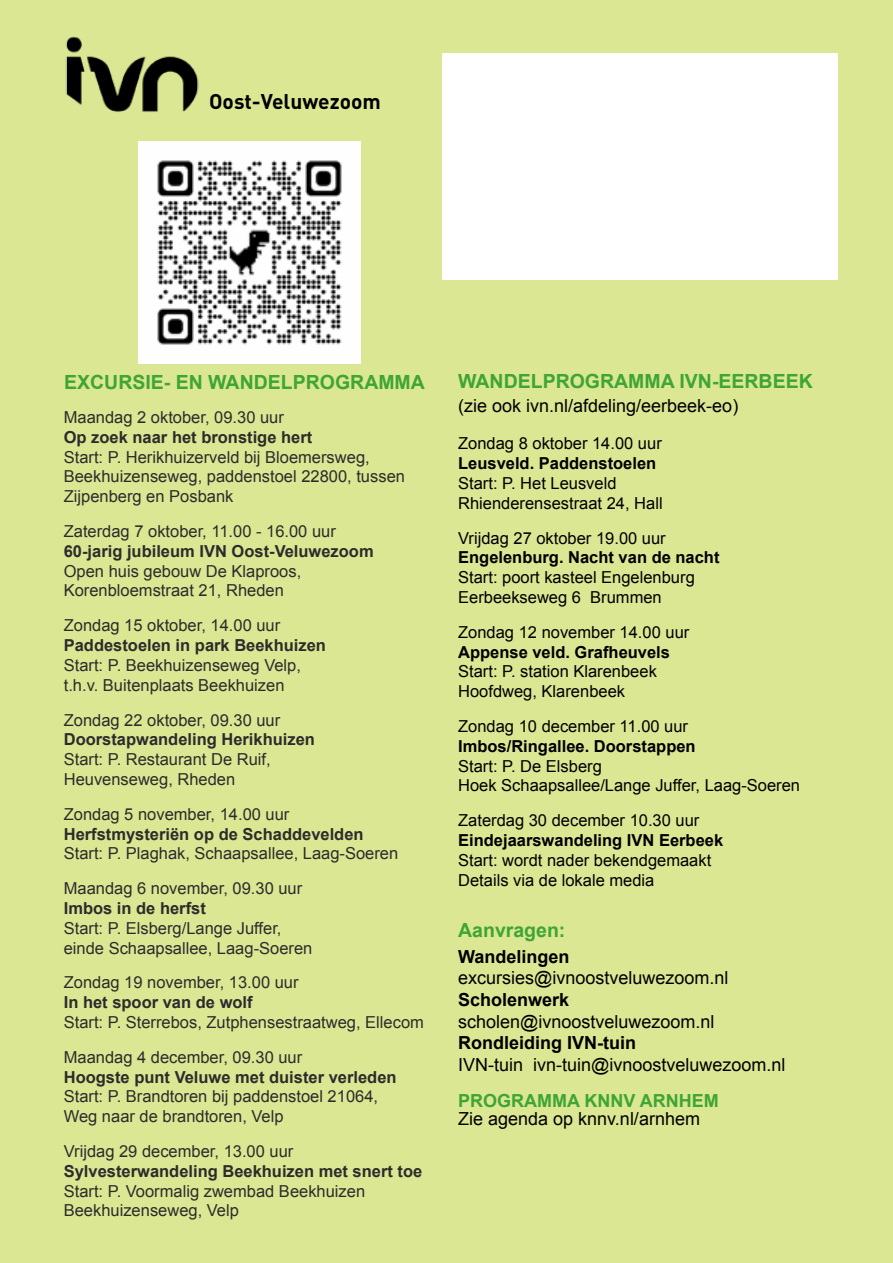
<style>
.page{position:relative;width:893px;height:1263px;background:#dce794}
.page>*{position:absolute;margin:0;border:0;box-sizing:border-box;transform-origin:0 0}
.t1{font:700 21px "DIN Pro";color:#000}
.t2{font:700 19.5px "Arial";color:#3fa535}
.t3{font:18px "Arial";color:#000}
.t4{font:700 18px "Arial";color:#000}
.t5{font:700 18px "Arial";color:#3fa535}
.t6{font:16.5px/19.8px "Arial";color:#2c2c2b}
.t7{font:16.5px/19.8px "Arial";color:#000}
.t8{font:700 16.5px "Arial";color:#2c2c2b}
.t9{font:700 16.5px "Arial";color:#000}
</style>
<div class="page">
<div style="left:442px;top:53px;width:396px;height:226px;background:#fff"></div>
<img style="left:65px;top:36px;width:134px;height:76px">
<img style="left:139px;top:142px;width:222px;height:222px">
<p class="t1" style="left:209px;top:87px;width:173px">Oost-Veluwezoom</p>
<p class="t2" style="left:64px;top:369px;width:362px">EXCURSIE- EN WANDELPROGRAMMA</p>
<p class="t6" style="left:64px;top:407px;width:222px">Maandag 2 oktober, 09.30 uur</p>
<p class="t8" style="left:64px;top:426px;width:250px">Op zoek naar het bronstige hert</p>
<p class="t6" style="left:64px;top:447px;width:343px">Start: P. Herikhuizerveld bij Bloemersweg,<br>Beekhuizenseweg, paddenstoel 22800, tussen<br>Zijpenberg en Posbank</p>
<p class="t6" style="left:64px;top:521px;width:274px">Zaterdag 7 oktober, 11.00 - 16.00 uur</p>
<p class="t8" style="left:64px;top:540px;width:311px">60-jarig jubileum IVN Oost-Veluwezoom</p>
<p class="t6" style="left:64px;top:561px;width:239px">Open huis gebouw De Klaproos,<br>Korenbloemstraat 21, Rheden</p>
<p class="t6" style="left:64px;top:616px;width:218px">Zondag 15 oktober, 14.00 uur</p>
<p class="t8" style="left:64px;top:634px;width:264px">Paddestoelen in park Beekhuizen</p>
<p class="t6" style="left:64px;top:655px;width:239px">Start: P. Beekhuizenseweg Velp, t.h.v. Buitenplaats Beekhuizen</p>
<p class="t6" style="left:64px;top:710px;width:218px">Zondag 22 oktober, 09.30 uur</p>
<p class="t8" style="left:64px;top:729px;width:253px">Doorstapwandeling Herikhuizen</p>
<p class="t6" style="left:64px;top:749px;width:208px">Start: P. Restaurant De Ruif,<br>Heuvenseweg, Rheden</p>
<p class="t6" style="left:64px;top:804px;width:227px">Zondag 5 november, 14.00 uur</p>
<p class="t8" style="left:64px;top:823px;width:301px">Herfstmysteriën op de Schaddevelden</p>
<p class="t6" style="left:64px;top:836px;width:336px;line-height:34.8px">Start: P. Plaghak, Schaapsallee, Laag-Soeren<br>Maandag 6 november, 09.30 uur</p>
<p class="t8" style="left:64px;top:897px;width:144px">Imbos in de herfst</p>
<p class="t6" style="left:64px;top:918px;width:250px">Start: P. Elsberg/Lange Juffer, einde Schaapsallee, Laag-Soeren</p>
<p class="t6" style="left:64px;top:973px;width:236px">Zondag 19 november, 13.00 uur</p>
<p class="t8" style="left:64px;top:991px;width:190px">In het spoor van de wolf</p>
<p class="t6" style="left:64px;top:1005px;width:362px;line-height:34.8px">Start: P. Sterrebos, Zutphensestraatweg, Ellecom<br>Maandag 4 december, 09.30 uur</p>
<p class="t8" style="left:64px;top:1066px;width:334px">Hoogste punt Veluwe met duister verleden</p>
<p class="t6" style="left:64px;top:1087px;width:316px">Start: P. Brandtoren bij paddenstoel 21064,<br>Weg naar de brandtoren, Velp</p>
<p class="t6" style="left:64px;top:1141px;width:231px">Vrijdag 29 december, 13.00 uur</p>
<p class="t8" style="left:64px;top:1160px;width:360px">Sylvesterwandeling Beekhuizen met snert toe</p>
<p class="t6" style="left:64px;top:1181px;width:303px">Start: P. Voormalig zwembad Beekhuizen<br>Beekhuizenseweg, Velp</p>
<p class="t2" style="left:458px;top:369px;width:356px">WANDELPROGRAMMA IVN-EERBEEK</p>
<p class="t3" style="left:458px;top:393px;width:282px">(zie ook ivn.nl/afdeling/eerbeek-eo)</p>
<p class="t7" style="left:458px;top:434px;width:205px">Zondag 8 oktober 14.00 uur</p>
<p class="t9" style="left:458px;top:452px;width:200px">Leusveld. Paddenstoelen</p>
<p class="t7" style="left:458px;top:473px;width:206px">Start: P. Het Leusveld<br>Rhienderensestraat 24, Hall</p>
<p class="t7" style="left:458px;top:528px;width:209px">Vrijdag 27 oktober 19.00 uur</p>
<p class="t9" style="left:458px;top:547px;width:263px">Engelenburg. Nacht van de nacht</p>
<p class="t7" style="left:458px;top:568px;width:238px">Start: poort kasteel Engelenburg<br>Eerbeekseweg 6 Brummen</p>
<p class="t7" style="left:458px;top:622px;width:233px">Zondag 12 november 14.00 uur</p>
<p class="t9" style="left:458px;top:641px;width:213px">Appense veld. Grafheuvels</p>
<p class="t7" style="left:458px;top:662px;width:200px">Start: P. station Klarenbeek<br>Hoofdweg, Klarenbeek</p>
<p class="t7" style="left:458px;top:716px;width:231px">Zondag 10 december 11.00 uur</p>
<p class="t9" style="left:458px;top:735px;width:239px">Imbos/Ringallee. Doorstappen</p>
<p class="t7" style="left:458px;top:756px;width:343px">Start: P. De Elsberg<br>Hoek Schaapsallee/Lange Juffer, Laag-Soeren</p>
<p class="t7" style="left:458px;top:811px;width:243px">Zaterdag 30 december 10.30 uur</p>
<p class="t9" style="left:458px;top:829px;width:267px">Eindejaarswandeling IVN Eerbeek</p>
<p class="t7" style="left:458px;top:850px;width:255px">Start: wordt nader bekendgemaakt<br>Details via de lokale media</p>
<p class="t2" style="left:458px;top:917px;width:109px">Aanvragen:</p>
<p class="t4" style="left:458px;top:944px;width:113px">Wandelingen</p>
<p class="t3" style="left:458px;top:966px;width:272px">excursies@ivnoostveluwezoom.nl</p>
<p class="t4" style="left:458px;top:988px;width:113px">Scholenwerk</p>
<p class="t3" style="left:458px;top:1009px;width:258px">scholen@ivnoostveluwezoom.nl</p>
<p class="t4" style="left:458px;top:1031px;width:180px">Rondleiding IVN-tuin</p>
<p class="t3" style="left:458px;top:1052px;width:329px">IVN-tuin ivn-tuin@ivnoostveluwezoom.nl</p>
<p class="t5" style="left:458px;top:1088px;width:262px">PROGRAMMA KNNV ARNHEM</p>
<p class="t3" style="left:458px;top:1106px;width:243px">Zie agenda op knnv.nl/arnhem</p>
</div>
